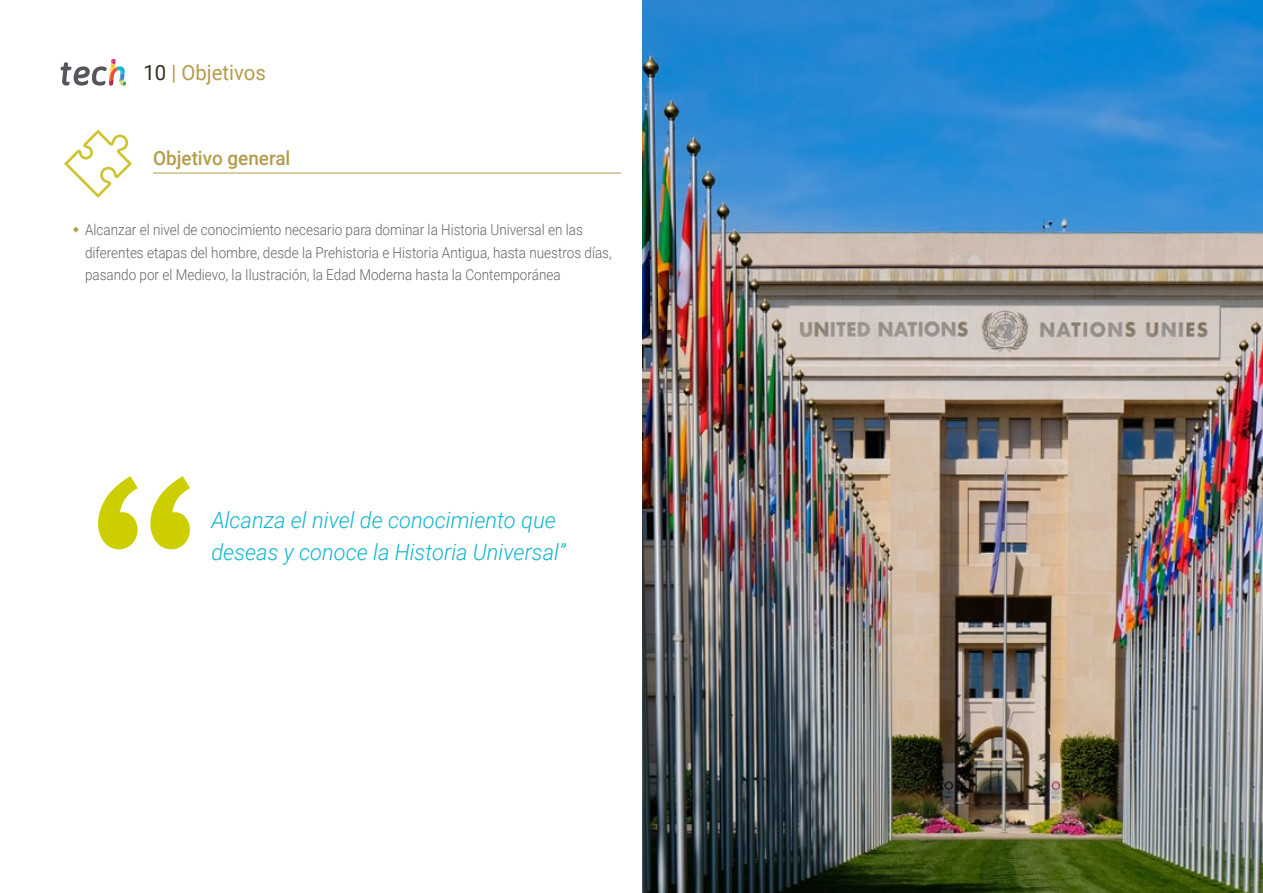
<style>
.page{position:relative;width:1263px;height:893px;background:#fff}
.page>*{position:absolute;margin:0;border:0;box-sizing:border-box;transform-origin:0 0}
.t1{font:italic 300 22.5px/31.5px "Roboto";color:#0fb6cf}
.t2{font:21px "Roboto";color:#b49c4b}
.t3{font:500 19.5px "Roboto";color:#b49c4b}
.t4{font:300 15px/22.5px "Roboto";color:#61646a;scale:.9 1}
.s1{color:#312e20}
</style>
<div class="page">
<hr style="left:153px;top:173px;width:468px;height:1px;background:#b49c4b">
<svg style="left:64px;top:130px;width:68px;height:68px"></svg>
<img style="left:642px;top:0;width:621px;height:893px">
<svg style="left:61px;top:59px;width:65px;height:27px"></svg>
<svg style="left:98px;top:476px;width:92px;height:73px"></svg>
<h2 class="t2" style="left:144px;top:57px;width:124px"><span class="s1">10</span> | Objetivos</h2>
<h3 class="t3" style="left:153px;top:144px;width:139px">Objetivo general</h3>
<p class="t4" style="left:85px;top:218px;width:587px">Alcanzar el nivel de conocimiento necesario para dominar la Historia Universal en las diferentes etapas del hombre, desde la Prehistoria e Historia Antigua, hasta nuestros días, pasando por el Medievo, la Ilustración, la Edad Moderna hasta la Contemporánea</p>
<h1 class="t1" style="left:211px;top:504px;width:356px">Alcanza el nivel de conocimiento que deseas y conoce la Historia Universal”</h1>
</div>
